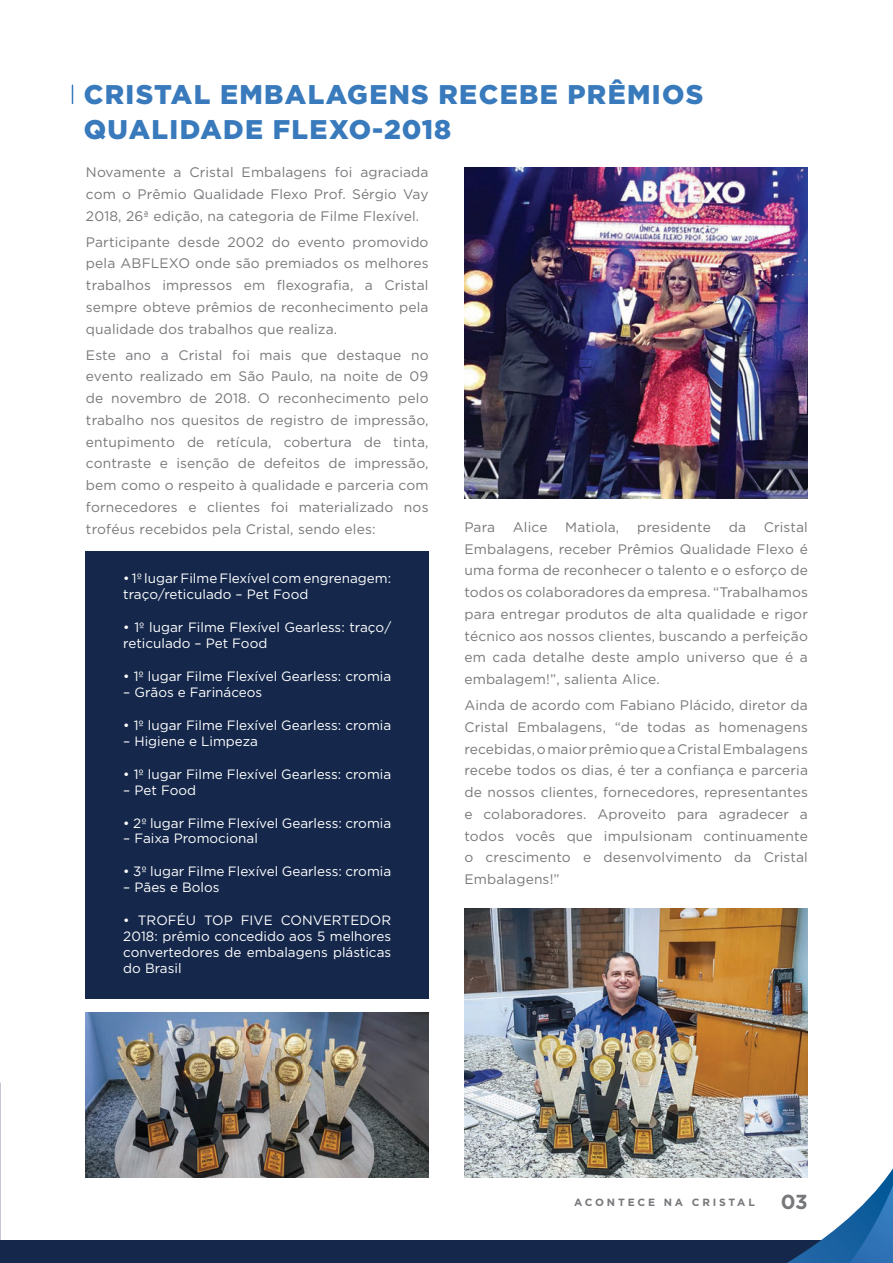
<style>
.page{position:relative;width:893px;height:1263px;background:#fff}
.page>*{position:absolute;margin:0;border:0;box-sizing:border-box;transform-origin:0 0}
.t1{font:900 27px/34.5px "Gotham Pro";letter-spacing:.05em;color:#387abc}
.t2{font:700 20.25px "Gotham Pro";color:#77787b}
.t3{font:13.8px/21.8px "Gotham Pro";letter-spacing:.01em;color:#77787b;text-align:justify}
.t4{font:13.5px/15.9px "Gotham Pro";color:#fff}
.t5{font:700 10.5px "Gotham Pro";letter-spacing:.27em;color:#77787b}
</style>
<div class="page">
<div style="left:0;top:1241px;width:893px;height:22px;background:#15284b"></div>
<div style="left:85px;top:551px;width:344px;height:448px;background:#15284b"></div>
<svg style="left:72px;top:85px;width:1px;height:18px"></svg>
<img style="left:86px;top:1012px;width:343px;height:166px">
<img style="left:464px;top:908px;width:344px;height:270px">
<img style="left:464px;top:167px;width:344px;height:331px">
<svg style="left:787px;top:1168px;width:106px;height:95px"></svg>
<h1 class="t1" style="left:84px;top:77px;width:621px">CRISTAL EMBALAGENS RECEBE PRÊMIOS<br>QUALIDADE FLEXO-2018</h1>
<p class="t3" style="left:86px;top:161px;width:344px">Novamente a Cristal Embalagens foi agraciada com o Prêmio Qualidade Flexo Prof. Sérgio Vay 2018, 26ª edição, na categoria de Filme Flexível.</p>
<p class="t3" style="left:86px;top:231px;width:344px">Participante desde 2002 do evento promovido pela ABFLEXO onde são premiados os melhores trabalhos impressos em flexografia, a Cristal sempre obteve prêmios de reconhecimento pela qualidade dos trabalhos que realiza.</p>
<p class="t3" style="left:86px;top:344px;width:344px">Este ano a Cristal foi mais que destaque no evento realizado em São Paulo, na noite de 09 de novembro de 2018. O reconhecimento pelo trabalho nos quesitos de registro de impressão, entupimento de retícula, cobertura de tinta, contraste e isenção de defeitos de impressão, bem como o respeito à qualidade e parceria com fornecedores e clientes foi materializado nos troféus recebidos pela Cristal, sendo eles:</p>
<p class="t4" style="left:123px;top:571px;width:269px">• 1º lugar Filme Flexível com engrenagem: traço/reticulado – Pet Food</p>
<p class="t4" style="left:123px;top:619px;width:270px">• 1º lugar Filme Flexível Gearless: traço/ reticulado – Pet Food</p>
<p class="t4" style="left:123px;top:668px;width:269px">• 1º lugar Filme Flexível Gearless: cromia</p>
<p class="t4" style="left:123px;top:684px;width:141px">– Grãos e Farináceos</p>
<p class="t4" style="left:123px;top:717px;width:269px">• 1º lugar Filme Flexível Gearless: cromia</p>
<p class="t4" style="left:123px;top:733px;width:136px">– Higiene e Limpeza</p>
<p class="t4" style="left:123px;top:766px;width:269px">• 1º lugar Filme Flexível Gearless: cromia</p>
<p class="t4" style="left:123px;top:782px;width:74px">– Pet Food</p>
<p class="t4" style="left:123px;top:815px;width:269px">• 2º lugar Filme Flexível Gearless: cromia</p>
<p class="t4" style="left:123px;top:831px;width:136px">– Faixa Promocional</p>
<p class="t4" style="left:123px;top:864px;width:269px">• 3º lugar Filme Flexível Gearless: cromia</p>
<p class="t4" style="left:123px;top:879px;width:98px">– Pães e Bolos</p>
<p class="t4" style="left:123px;top:912px;width:269px;text-align:justify">• TROFÉU TOP FIVE CONVERTEDOR 2018: prêmio concedido aos 5 melhores convertedores de embalagens plásticas do Brasil</p>
<p class="t3" style="left:464px;top:516px;width:345px;text-indent:299px">Cristal Embalagens, receber Prêmios Qualidade Flexo é uma forma de reconhecer o talento e o esforço de todos os colaboradores da empresa. “Trabalhamos para entregar produtos de alta qualidade e rigor técnico aos nossos clientes, buscando a perfeição em cada detalhe deste amplo universo que é a embalagem!”, salienta Alice.</p>
<p class="t3" style="left:464px;top:694px;width:345px">Ainda de acordo com Fabiano Plácido, diretor da Cristal Embalagens, “de todas as homenagens recebidas, o maior prêmio que a Cristal Embalagens recebe todos os dias, é ter a confiança e parceria de nossos clientes, fornecedores, representantes e colaboradores. Aproveito para agradecer a todos vocês que impulsionam continuamente o crescimento e desenvolvimento da Cristal Embalagens!”</p>
<p class="t3" style="left:464px;top:516px;width:32px">Para</p>
<p class="t3" style="left:513px;top:516px;width:36px">Alice</p>
<p class="t3" style="left:565px;top:516px;width:56px">Matiola,</p>
<p class="t3" style="left:637px;top:516px;width:75px">presidente</p>
<p class="t3" style="left:729px;top:516px;width:19px">da</p>
<p class="t5" style="left:574px;top:1196px;width:182px">ACONTECE NA CRISTAL</p>
<h2 class="t2" style="left:781px;top:1190px;width:29px">03</h2>
</div>
